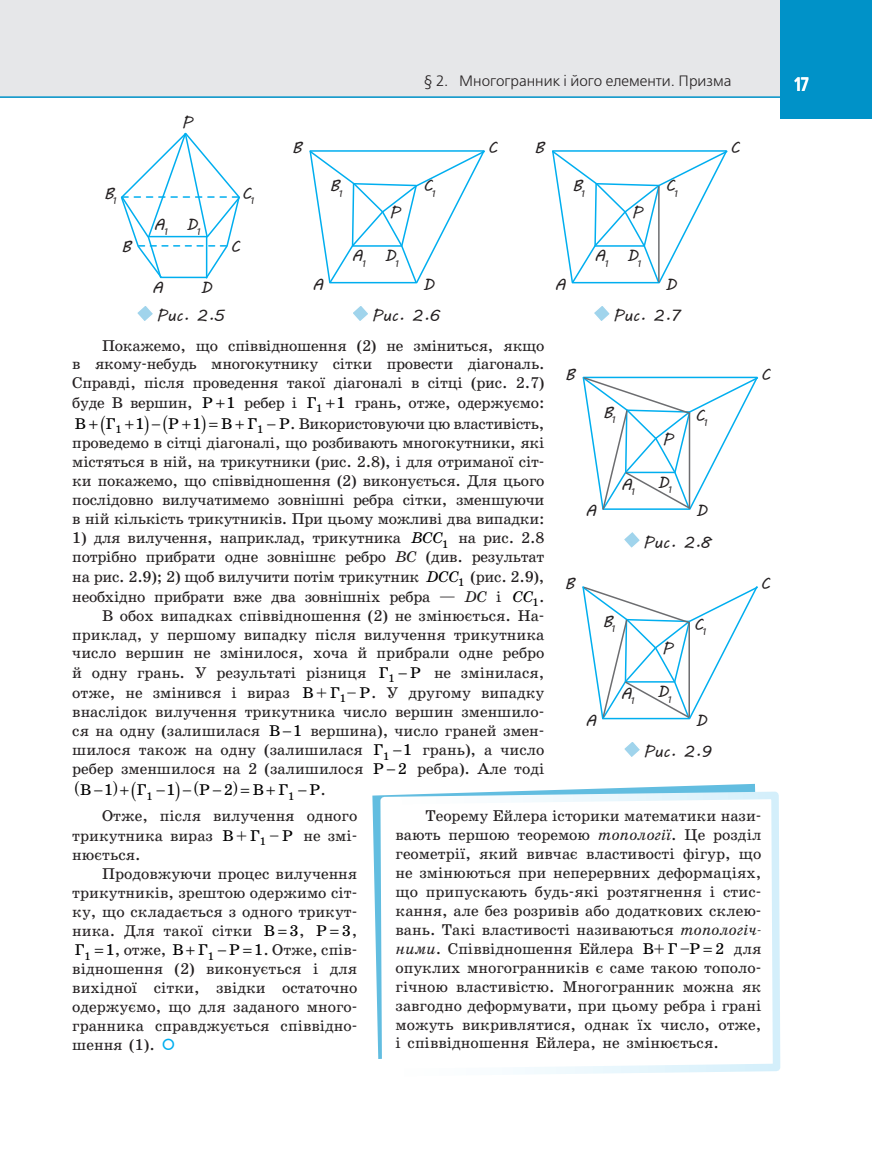
<style>
.page{position:relative;width:872px;height:1149px;background:#fff}
.page>*{position:absolute;margin:0;border:0;box-sizing:border-box;transform-origin:0 0}
.t1{font:700 19.5px "Free Set C";color:#fff;scale:.8 1}
.t2{font:15.75px/18.9px "School Book C";color:#231f20;text-align:justify}
.t3{font:15.75px "MV Boli";letter-spacing:.02em;color:#231f20}
.t4{font:15.75px "School Book C";color:#000}
.t5{font:15px "Free Set C";color:#231f20}
.t6{font:10.95px "School Book C";color:#000}
.s1{color:#000}
.s2{font-style:italic;color:#000}
.s3{font-style:italic}
</style>
<div class="page">
<div style="left:0;top:0;width:872px;height:97px;background:#e6e7e9"></div>
<div style="left:780px;top:0;width:92px;height:119px;background:#0092c8"></div>
<hr style="left:0;top:96px;width:872px;height:2px;background:#0092c8">
<svg style="left:372px;top:783px;width:383px;height:171px"></svg>
<svg style="left:376px;top:787px;width:405px;height:287px"></svg>
<svg style="left:120px;top:132px;width:120px;height:147px"></svg>
<svg style="left:137px;top:306px;width:16px;height:15px"></svg>
<svg style="left:309px;top:150px;width:176px;height:134px"></svg>
<svg style="left:353px;top:306px;width:15px;height:15px"></svg>
<svg style="left:552px;top:150px;width:176px;height:134px"></svg>
<svg style="left:594px;top:306px;width:16px;height:15px"></svg>
<hr style="left:658px;top:187px;width:1px;height:94px;background:#6c6d70">
<svg style="left:624px;top:532px;width:16px;height:16px"></svg>
<svg style="left:582px;top:376px;width:176px;height:134px"></svg>
<svg style="left:624px;top:742px;width:16px;height:15px"></svg>
<svg style="left:582px;top:586px;width:176px;height:134px"></svg>
<svg style="left:704px;top:947px;width:8px;height:4px"></svg>
<p class="t3" style="left:182px;top:112px;width:12px">P</p>
<p class="t3" style="left:104px;top:183px;width:17px">B<sub>1</sub></p>
<p class="t3" style="left:242px;top:183px;width:17px">C<sub>1</sub></p>
<p class="t3" style="left:154px;top:214px;width:51px">A<sub>1</sub> D<sub>1</sub></p>
<p class="t3" style="left:122px;top:236px;width:11px">B</p>
<p class="t3" style="left:230px;top:236px;width:11px">C</p>
<p class="t3" style="left:152px;top:277px;width:12px">A</p>
<p class="t3" style="left:201px;top:277px;width:12px">D</p>
<p class="t3" style="left:156px;top:305px;width:70px">Puc. 2.5</p>
<p class="t5" style="left:424px;top:73px;width:309px">§ 2. Многогранник і його елементи. Призма</p>
<p class="t1" style="left:794px;top:73px;width:20px">17</p>
<p class="t3" style="left:292px;top:137px;width:11px">B</p>
<p class="t3" style="left:487px;top:137px;width:11px">C</p>
<p class="t3" style="left:534px;top:137px;width:11px">B</p>
<p class="t3" style="left:730px;top:137px;width:11px">C</p>
<p class="t3" style="left:330px;top:175px;width:17px">B<sub>1</sub></p>
<p class="t3" style="left:423px;top:175px;width:17px">C<sub>1</sub></p>
<p class="t3" style="left:572px;top:175px;width:17px">B<sub>1</sub></p>
<p class="t3" style="left:665px;top:175px;width:17px">C<sub>1</sub></p>
<p class="t3" style="left:389px;top:202px;width:12px">P</p>
<p class="t3" style="left:632px;top:202px;width:12px">P</p>
<p class="t3" style="left:352px;top:245px;width:51px">A<sub>1</sub> D<sub>1</sub></p>
<p class="t3" style="left:594px;top:245px;width:51px">A<sub>1</sub> D<sub>1</sub></p>
<p class="t3" style="left:312px;top:274px;width:12px">A</p>
<p class="t3" style="left:423px;top:274px;width:12px">D</p>
<p class="t3" style="left:555px;top:274px;width:12px">A</p>
<p class="t3" style="left:665px;top:274px;width:12px">D</p>
<p class="t3" style="left:372px;top:305px;width:70px">Puc. 2.6</p>
<p class="t3" style="left:613px;top:305px;width:69px">Puc. 2.7</p>
<p class="t2" style="left:72px;top:336px;width:473px;text-indent:30px">Покажемо, що співвідношення (2) не зміниться, якщо в якому-небудь многокутнику сітки провести діагональ.<br>Справді, після проведення такої діагоналі в сітці (рис. 2.7) буде В вершин, <span class="s1">Р 1</span> ребер і <span class="s1">Г</span><sub>1</sub> <span class="s1">1</span> грань, отже, одержуємо:</p>
<p class="t4" style="left:75px;top:415px;width:13px">B</p>
<p class="t4" style="left:106px;top:415px;width:18px">Г<sub>1</sub></p>
<p class="t6" style="left:257px;top:424px;width:8px">1</p>
<p class="t4" style="left:136px;top:415px;width:45px">1 − Р</p>
<p class="t4" style="left:193px;top:415px;width:11px">1</p>
<p class="t4" style="left:221px;top:415px;width:37px">B Г</p>
<p class="t4" style="left:279px;top:415px;width:12px">Р</p>
<p class="t2" style="left:72px;top:414px;width:473px;text-indent:195px"><span class="s1">−</span> . Використовуючи цю властивість, проведемо в сітці діагоналі, що розбивають многокутники, які містяться в ній, на трикутники (рис. 2.8), і для отриманої сіт&shy;ки покажемо, що співвідношення (2) виконується. Для цього послідовно вилучатимемо зовнішні ребра сітки, зменшуючи в ній кількість трикутників. При цьому можливі два випадки:</p>
<p class="t2" style="left:72px;top:528px;width:473px">1) для вилучення, наприклад, трикутника <span class="s2">BCC</span><sub>1</sub> на рис. 2.8</p>
<p class="t2" style="left:72px;top:547px;width:473px">потрібно прибрати одне зовнішнє ребро <span class="s3">BC</span> (див. результат</p>
<p class="t2" style="left:72px;top:567px;width:473px">на рис. 2.9); 2) щоб вилучити потім трикутник <span class="s2">DCC</span><sub>1</sub> (рис. 2.9),</p>
<p class="t2" style="left:72px;top:587px;width:473px">необхідно прибрати вже два зовнішніх ребра — <span class="s3">DC</span> і <span class="s2">CC</span><sub>1</sub>.</p>
<p class="t2" style="left:102px;top:606px;width:444px">В обох випадках співвідношення (2) не змінюється. На-</p>
<p class="t2" style="left:72px;top:624px;width:473px">приклад, у першому випадку після вилучення трикутника</p>
<p class="t2" style="left:72px;top:643px;width:473px">число вершин не змінилося, хоча й прибрали одне ребро</p>
<p class="t2" style="left:72px;top:663px;width:317px">й одну грань. У результаті різниця <span class="s1">Г</span></p>
<p class="t4" style="left:410px;top:664px;width:12px">Р</p>
<p class="t2" style="left:72px;top:663px;width:473px;text-indent:362px">не змінилася, отже, не змінився і вираз <span class="s1">B + Г –</span><sub>1</sub> <span class="s1">Р</span>. У другому випадку внаслідок вилучення трикутника число вершин зменшило&shy;ся на одну (залишилася <span class="s1">B</span> <span class="s1">−1</span> вершина), число граней змен&shy;шилося також на одну (залишилася <span class="s1">Г</span><sub>1</sub> <span class="s1">−1</span> грань), а число ребер зменшилося на 2 (залишилося <span class="s1">P</span> <span class="s1">−2</span> ребра). Але тоді</p>
<p class="t4" style="left:80px;top:781px;width:35px">B−1</p>
<p class="t4" style="left:137px;top:781px;width:11px">Г</p>
<p class="t4" style="left:156px;top:781px;width:36px">−1 −</p>
<p class="t6" style="left:146px;top:789px;width:8px">1</p>
<p class="t6" style="left:288px;top:789px;width:8px">1</p>
<p class="t6" style="left:388px;top:672px;width:20px">1 −</p>
<p class="t4" style="left:199px;top:781px;width:35px">P−2</p>
<p class="t4" style="left:253px;top:781px;width:13px">B</p>
<p class="t4" style="left:278px;top:781px;width:11px">Г</p>
<p class="t4" style="left:309px;top:781px;width:12px">P</p>
<p class="t2" style="left:298px;top:780px;width:29px"><span class="s1">−</span> .</p>
<p class="t3" style="left:565px;top:363px;width:11px">B</p>
<p class="t3" style="left:761px;top:363px;width:11px">C</p>
<p class="t3" style="left:603px;top:401px;width:17px">B<sub>1</sub></p>
<p class="t3" style="left:695px;top:404px;width:17px">C<sub>1</sub></p>
<p class="t3" style="left:662px;top:428px;width:12px">P</p>
<p class="t3" style="left:621px;top:473px;width:18px">A<sub>1</sub></p>
<p class="t3" style="left:658px;top:471px;width:18px">D<sub>1</sub></p>
<p class="t3" style="left:585px;top:500px;width:12px">A</p>
<p class="t3" style="left:696px;top:500px;width:12px">D</p>
<p class="t3" style="left:643px;top:531px;width:70px">Puc. 2.8</p>
<p class="t3" style="left:565px;top:573px;width:11px">B</p>
<p class="t3" style="left:760px;top:573px;width:11px">C</p>
<p class="t3" style="left:603px;top:611px;width:17px">B<sub>1</sub></p>
<p class="t3" style="left:694px;top:613px;width:17px">C<sub>1</sub></p>
<p class="t3" style="left:662px;top:637px;width:12px">P</p>
<p class="t3" style="left:621px;top:682px;width:18px">A<sub>1</sub></p>
<p class="t3" style="left:657px;top:681px;width:18px">D<sub>1</sub></p>
<p class="t3" style="left:585px;top:709px;width:12px">A</p>
<p class="t3" style="left:696px;top:709px;width:12px">D</p>
<p class="t3" style="left:643px;top:740px;width:70px">Puc. 2.9</p>
<p class="t2" style="left:72px;top:806px;width:286px;line-height:19.6px;text-indent:30px">Отже, після вилучення одного трикутника вираз <span class="s1">B + Г –</span></p>
<p class="t2" style="left:260px;top:826px;width:99px"><sub>1</sub> <span class="s1">P</span> не змі-</p>
<p class="t2" style="left:72px;top:845px;width:70px">нюється.</p>
<p class="t2" style="left:102px;top:864px;width:257px">Продовжуючи процес вилучення</p>
<p class="t2" style="left:72px;top:883px;width:286px">трикутників, зрештою одержимо сіт-</p>
<p class="t2" style="left:72px;top:901px;width:286px">ку, що складається з одного трикут-</p>
<p class="t2" style="left:72px;top:920px;width:286px">ника. Для такої сітки <span class="s1">B 3</span>, <span class="s1">P 3</span>,</p>
<p class="t2" style="left:75px;top:940px;width:153px"><span class="s1">Г</span><sub>1</sub> <span class="s1">1</span>, отже, <span class="s1">B Г</span> <span class="s1">−</span></p>
<p class="t2" style="left:72px;top:940px;width:286px;text-indent:135px"><sub>1</sub> <span class="s1">P 1</span>. Отже, спів&shy;відношення (2) виконується і для вихідної сітки, звідки остаточно одержуємо, що для заданого много&shy;гранника справджується співвідно&shy;шення (1).</p>
<p class="t2" style="left:395px;top:806px;width:367px;text-indent:30px">Теорему Ейлера історики математики нази&shy;вають першою теоремою <span class="s3">топології</span>. Це розділ геометрії, який вивчає властивості фігур, що не змінюються при неперервних деформаціях, що припускають будь-які розтягнення і стис&shy;кання, але без розривів або додаткових склею&shy;вань. Такі властивості називаються <span class="s3">топологіч&shy;ними</span>. Співвідношення Ейлера <span class="s1">B+ Г –P 2</span> для опуклих многогранників є саме такою тополо&shy;гічною властивістю. Многогранник можна як завгодно деформувати, при цьому ребра і грані можуть викривлятися, однак їх число, отже, і співвідношення Ейлера, не змінюється.</p>
</div>
